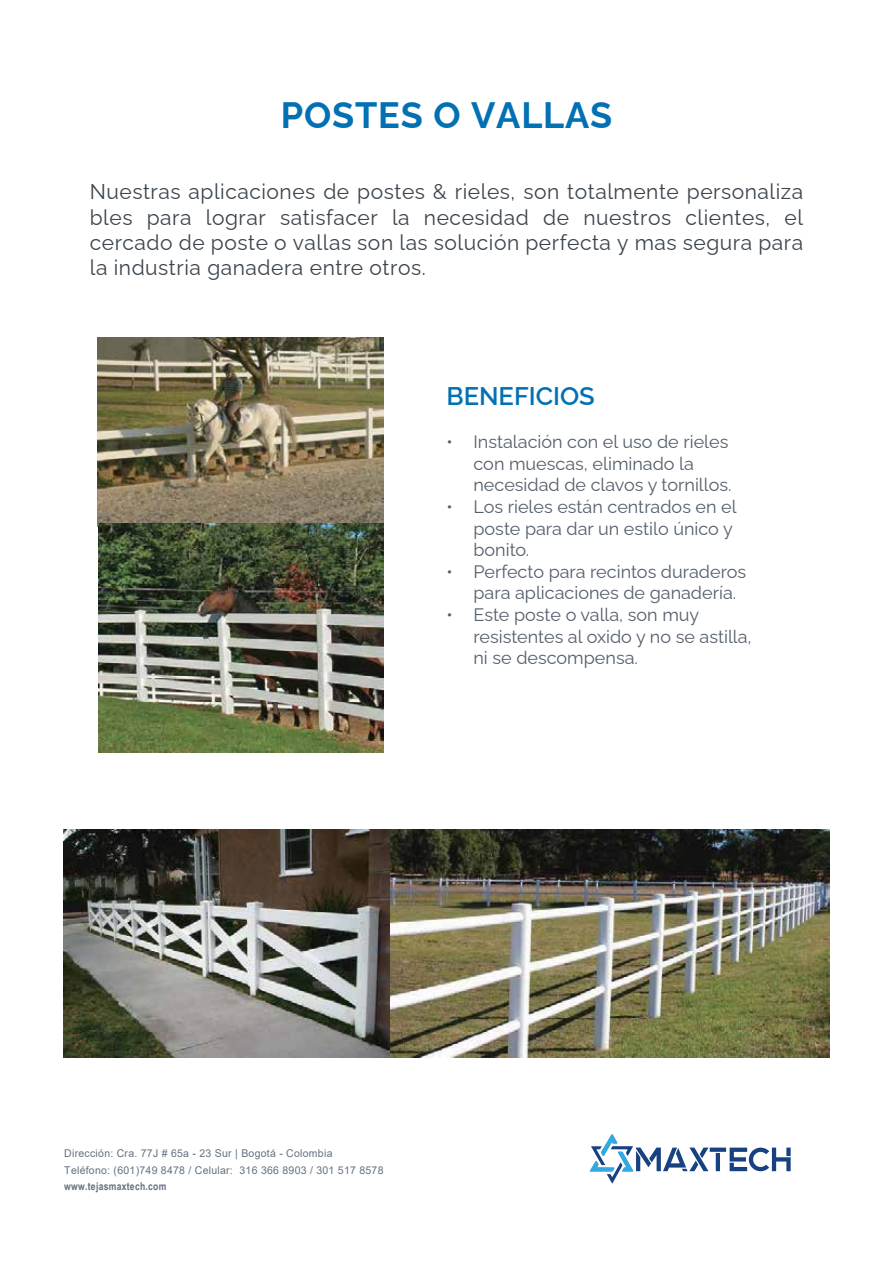
<style>
.page{position:relative;width:893px;height:1263px;background:#fff}
.page>*{position:absolute;margin:0;border:0;box-sizing:border-box;transform-origin:0 0}
.t1{font:700 36.75px "Raleway";letter-spacing:.025em;color:#0271b4}
.t2{font:600 25.5px "Raleway";color:#0271b4}
.t3{font:21.45px/25.2px "Raleway";letter-spacing:.025em;color:#3b444d;text-align:justify}
.t4{font:18px/21.6px "Raleway";color:#545e6b}
.t5{font:10.65px/16.5px "Arial";letter-spacing:.025em;color:#637181}
.t6{font:700 10.65px "Arial Narrow";letter-spacing:.025em;color:#637181}
</style>
<div class="page">
<svg style="left:590px;top:1134px;width:118px;height:50px"></svg>
<hr style="left:716px;top:1153px;width:4px;height:18px;background:#174181">
<div style="left:710px;top:1147px;width:16px;height:5px;background:#174181"></div>
<svg style="left:730px;top:1147px;width:61px;height:24px"></svg>
<img style="left:98px;top:337px;width:285px;height:187px">
<img style="left:98px;top:524px;width:285px;height:229px">
<img style="left:64px;top:829px;width:765px;height:229px">
<h1 class="t1" style="left:281px;top:86px;width:333px">POSTES O VALLAS</h1>
<p class="t3" style="left:90px;top:177px;width:715px">Nuestras aplicaciones de postes &amp; rieles, son totalmente personaliza bles para lograr satisfacer la necesidad de nuestros clientes, el cercado de poste o vallas son las solución perfecta y mas segura para la industria ganadera entre otros.</p>
<h2 class="t2" style="left:446px;top:376px;width:150px">BENEFICIOS</h2>
<p class="t4" style="left:473px;top:429px;width:260px;text-indent:-27px">• Instalación con el uso de rieles con muescas, eliminado la necesidad de clavos y tornillos.</p>
<p class="t4" style="left:473px;top:494px;width:265px;text-indent:-27px">• Los rieles están centrados en el poste para dar un estilo único y bonito.</p>
<p class="t4" style="left:473px;top:559px;width:274px;text-indent:-27px">• Perfecto para recintos duraderos para aplicaciones de ganadería.</p>
<p class="t4" style="left:473px;top:602px;width:280px;text-indent:-27px">• Este poste o valla, son muy resistentes al oxido y no se astilla, ni se descompensa.</p>
<p class="t5" style="left:64px;top:1145px;width:321px">Dirección: Cra. 77J # 65a - 23 Sur | Bogotá - Colombia<br>Teléfono: (601)749 8478 / Celular: 316 366 8903 / 301 517 8578</p>
<p class="t6" style="left:64px;top:1178px;width:104px">www.tejasmaxtech.com</p>
</div>
